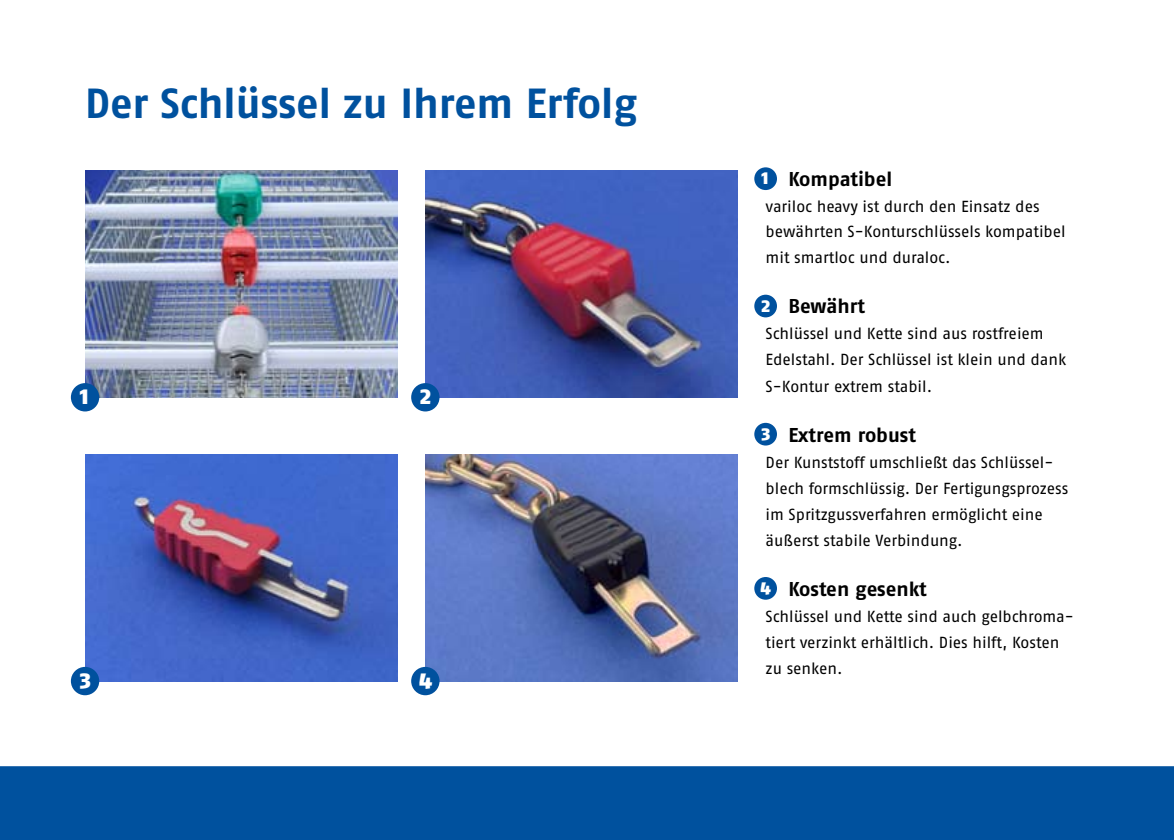
<style>
.page{position:relative;width:1174px;height:840px;background:#fff}
.page>*{position:absolute;margin:0;border:0;box-sizing:border-box;transform-origin:0 0}
.t1{font:42px "Fago No Bold Lf";color:#00519e}
.t2{font:22px "Fago No Black Lf";color:#fff}
.t3{font:20px "Fago No Bold Lf";color:#000}
.t4{font:17.6px "Fago No Black Lf";color:#fff}
.t5{font:16px/26px "Fago No Regular LF";letter-spacing:-.005em;color:#000}
</style>
<div class="page">
<div style="left:0;top:766px;width:1174px;height:73px;background:#00519e"></div>
<img style="left:85px;top:170px;width:312px;height:227px">
<img style="left:425px;top:170px;width:312px;height:227px">
<img style="left:85px;top:454px;width:312px;height:226px">
<img style="left:425px;top:454px;width:312px;height:226px">
<div style="left:71px;top:383px;width:28px;height:28px;background:#00519e;border-radius:50%"></div>
<div style="left:411px;top:383px;width:28px;height:28px;background:#00519e;border-radius:50%"></div>
<div style="left:411px;top:666px;width:28px;height:28px;background:#00519e;border-radius:50%"></div>
<div style="left:71px;top:666px;width:28px;height:28px;background:#00519e;border-radius:50%"></div>
<div style="left:754px;top:167px;width:23px;height:23px;background:#00519e;border-radius:50%"></div>
<div style="left:754px;top:294px;width:23px;height:23px;background:#00519e;border-radius:50%"></div>
<div style="left:754px;top:422px;width:23px;height:23px;background:#00519e;border-radius:50%"></div>
<div style="left:754px;top:576px;width:23px;height:23px;background:#00519e;border-radius:50%"></div>
<h1 class="t1" style="left:85px;top:79px;width:553px">Der Schlüssel zu Ihrem Erfolg</h1>
<h2 class="t2" style="left:80px;top:383px;width:10px">1</h2>
<h2 class="t2" style="left:420px;top:383px;width:12px">2</h2>
<h2 class="t2" style="left:80px;top:666px;width:13px">3</h2>
<h2 class="t2" style="left:419px;top:666px;width:14px">4</h2>
<p class="t3" style="left:788px;top:167px;width:105px">Kompatibel</p>
<p class="t5" style="left:765px;top:193px;width:301px">variloc heavy ist durch den Einsatz des bewährten S-Konturschlüssels kompatibel mit smartloc und duraloc.</p>
<p class="t3" style="left:788px;top:294px;width:78px">Bewährt</p>
<p class="t5" style="left:765px;top:320px;width:302px">Schlüssel und Kette sind aus rostfreiem<br>Edelstahl. Der Schlüssel ist klein und dank<br>S-Kontur extrem stabil.</p>
<p class="t3" style="left:788px;top:422px;width:129px">Extrem robust</p>
<p class="t5" style="left:765px;top:448px;width:304px">Der Kunststoff umschließt das Schlüssel&shy;blech formschlüssig. Der Fertigungsprozess im Spritzgussverfahren ermöglicht eine äußerst stabile Verbindung.</p>
<p class="t3" style="left:788px;top:576px;width:140px">Kosten gesenkt</p>
<p class="t5" style="left:765px;top:602px;width:310px">Schlüssel und Kette sind auch gelbchroma&shy;tiert verzinkt erhältlich. Dies hilft, Kosten zu senken.</p>
<p class="t4" style="left:761px;top:167px;width:9px">1</p>
<p class="t4" style="left:761px;top:295px;width:10px">2</p>
<p class="t4" style="left:761px;top:423px;width:10px">3</p>
<p class="t4" style="left:760px;top:577px;width:12px">4</p>
</div>
